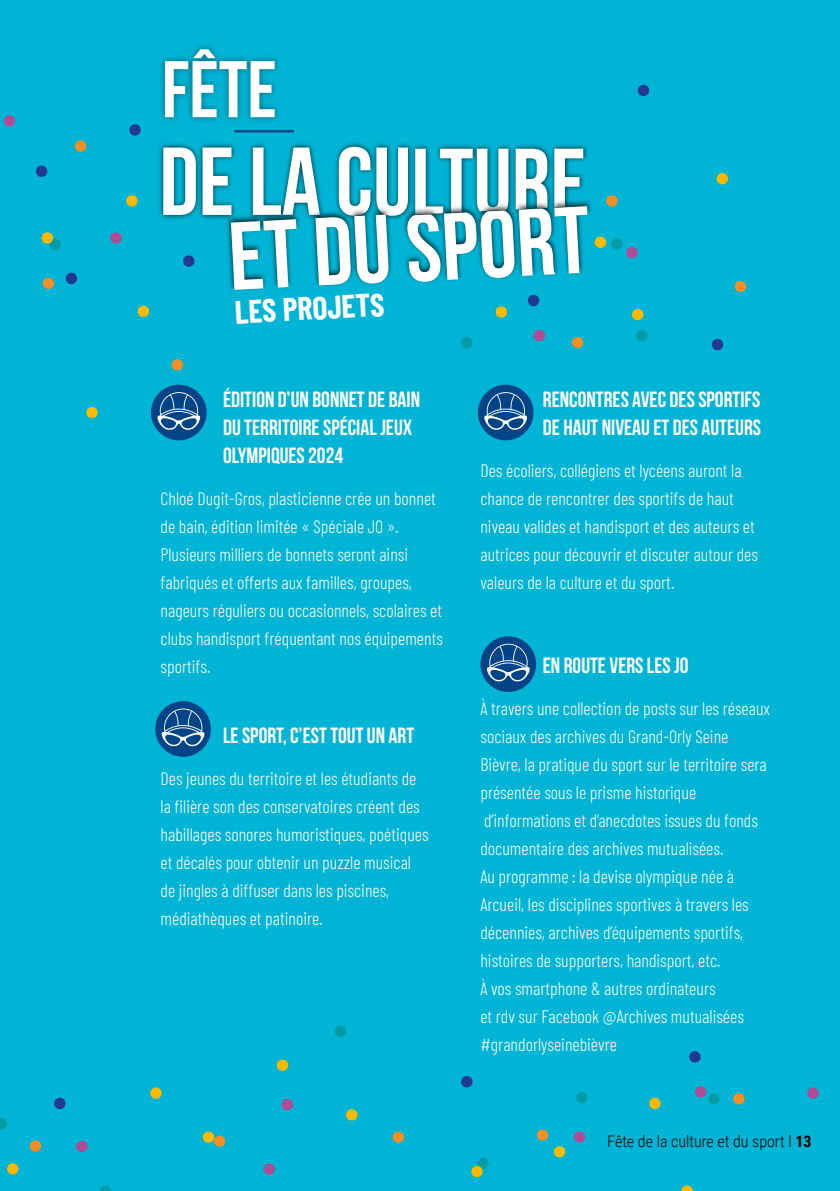
<style>
.page{position:relative;width:840px;height:1191px;background:#fff}
.page>*{position:absolute;margin:0;border:0;box-sizing:border-box;transform-origin:0 0}
.t1{font:700 80px "Bebas Neue";color:#fff}
.t2{font:700 31.8px "Barlow Condensed";color:#fff}
.t3{font:700 22px/28px "Bebas Neue";color:#fff}
.t4{font:300 18px/28px "Barlow Condensed";color:#fff}
.t5{font:300 16px "Roboto Condensed";color:#000}
.s1{font-weight:700}
</style>
<div class="page">
<div style="left:0;top:0;width:839px;height:1191px;background:#00b4d5"></div>
<svg style="left:0;top:1118px;width:7px;height:11px"></svg>
<div style="left:708px;top:1093px;width:11px;height:11px;background:#009ba4;border-radius:50%"></div>
<div style="left:30px;top:1140px;width:11px;height:11px;background:#f38f25;border-radius:50%"></div>
<div style="left:536px;top:1129px;width:12px;height:11px;background:#f38f25;border-radius:50%"></div>
<div style="left:7px;top:1163px;width:11px;height:11px;background:#fbba00;border-radius:50%"></div>
<div style="left:553px;top:1146px;width:12px;height:11px;background:#fbba00;border-radius:50%"></div>
<div style="left:76px;top:1140px;width:11px;height:12px;background:#b14b96;border-radius:50%"></div>
<div style="left:573px;top:1131px;width:12px;height:11px;background:#b14b96;border-radius:50%"></div>
<svg style="left:100px;top:1185px;width:11px;height:6px"></svg>
<svg style="left:202px;top:1131px;width:24px;height:16px"></svg>
<div style="left:263px;top:1163px;width:12px;height:11px;background:#b14b96;border-radius:50%"></div>
<div style="left:392px;top:1131px;width:12px;height:11px;background:#f38f25;border-radius:50%"></div>
<div style="left:477px;top:1157px;width:11px;height:12px;background:#009ba4;border-radius:50%"></div>
<div style="left:471px;top:1165px;width:11px;height:12px;background:#fbba00;border-radius:50%"></div>
<svg style="left:681px;top:1185px;width:11px;height:6px"></svg>
<svg style="left:806px;top:1087px;width:12px;height:11px"></svg>
<div style="left:151px;top:385px;width:55px;height:55px;background:#048;border-radius:50%"></div>
<svg style="left:156px;top:392px;width:45px;height:39px"></svg>
<div style="left:155px;top:701px;width:56px;height:56px;background:#048;border-radius:50%"></div>
<svg style="left:161px;top:708px;width:44px;height:39px"></svg>
<div style="left:477px;top:385px;width:56px;height:55px;background:#048;border-radius:50%"></div>
<svg style="left:483px;top:392px;width:44px;height:39px"></svg>
<div style="left:480px;top:636px;width:56px;height:56px;background:#048;border-radius:50%"></div>
<svg style="left:486px;top:643px;width:44px;height:40px"></svg>
<svg style="left:636px;top:330px;width:12px;height:12px"></svg>
<svg style="left:334px;top:1025px;width:12px;height:12px"></svg>
<svg style="left:461px;top:337px;width:12px;height:12px"></svg>
<svg style="left:576px;top:1092px;width:11px;height:12px"></svg>
<svg style="left:3px;top:115px;width:12px;height:12px"></svg>
<svg style="left:533px;top:330px;width:12px;height:12px"></svg>
<svg style="left:695px;top:1086px;width:11px;height:12px"></svg>
<svg style="left:171px;top:359px;width:12px;height:12px"></svg>
<svg style="left:606px;top:195px;width:12px;height:12px"></svg>
<svg style="left:74px;top:140px;width:13px;height:12px"></svg>
<svg style="left:571px;top:336px;width:12px;height:13px"></svg>
<svg style="left:733px;top:1093px;width:11px;height:12px"></svg>
<svg style="left:42px;top:277px;width:12px;height:12px"></svg>
<svg style="left:734px;top:280px;width:12px;height:13px"></svg>
<svg style="left:637px;top:84px;width:12px;height:13px"></svg>
<svg style="left:36px;top:165px;width:12px;height:12px"></svg>
<svg style="left:711px;top:338px;width:12px;height:13px"></svg>
<svg style="left:461px;top:1076px;width:12px;height:12px"></svg>
<svg style="left:54px;top:1097px;width:12px;height:12px"></svg>
<svg style="left:129px;top:124px;width:12px;height:12px"></svg>
<svg style="left:41px;top:232px;width:20px;height:19px"></svg>
<svg style="left:346px;top:1109px;width:12px;height:12px"></svg>
<svg style="left:649px;top:1097px;width:12px;height:12px"></svg>
<svg style="left:86px;top:406px;width:12px;height:13px"></svg>
<svg style="left:716px;top:173px;width:12px;height:12px"></svg>
<svg style="left:276px;top:1059px;width:13px;height:12px"></svg>
<svg style="left:126px;top:195px;width:12px;height:12px"></svg>
<svg style="left:632px;top:308px;width:12px;height:13px"></svg>
<svg style="left:150px;top:1087px;width:12px;height:12px"></svg>
<svg style="left:137px;top:305px;width:12px;height:12px"></svg>
<svg style="left:110px;top:232px;width:12px;height:12px"></svg>
<svg style="left:594px;top:236px;width:44px;height:23px"></svg>
<svg style="left:281px;top:1098px;width:12px;height:13px"></svg>
<svg style="left:65px;top:272px;width:13px;height:12px"></svg>
<svg style="left:689px;top:1051px;width:12px;height:12px"></svg>
<div style="left:158px;top:141px;width:430px;height:80px;background:#000;opacity:.75"></div>
<svg style="left:163px;top:147px;width:424px;height:171px"></svg>
<div style="left:157px;top:42px;width:125px;height:82px;background:#000;opacity:.45"></div>
<hr style="left:234px;top:130px;width:60px;height:2px;background:#048">
<h1 class="t1" style="left:162px;top:46px;width:116px">FÊTE</h1>
<h2 class="t2" style="left:233px;top:290px;width:151px;rotate:-3deg">LES PROJETS</h2>
<p class="t3" style="left:223px;top:385px;width:198px">ÉDITION D’UN BONNET DE BAIN<br>DU TERRITOIRE SPÉCIAL JEUX<br>OLYMPIQUES 2024</p>
<p class="t4" style="left:160px;top:483px;width:284px">Chloé Dugit-Gros, plasticienne crée un bonnet de bain, édition limitée « Spéciale JO ».<br>Plusieurs milliers de bonnets seront ainsi fabriqués et offerts aux familles, groupes, nageurs réguliers ou occasionnels, scolaires et clubs handisport fréquentant nos équipements sportifs.</p>
<p class="t3" style="left:223px;top:721px;width:192px">LE SPORT, C’EST TOUT UN ART</p>
<p class="t4" style="left:160px;top:763px;width:269px">Des jeunes du territoire et les étudiants de la filière son des conservatoires créent des habillages sonores humoristiques, poétiques et décalés pour obtenir un puzzle musical de jingles à diffuser dans les piscines, médiathèques et patinoire.</p>
<p class="t3" style="left:542px;top:385px;width:219px">RENCONTRES AVEC DES SPORTIFS<br>DE HAUT NIVEAU ET DES AUTEURS</p>
<p class="t4" style="left:480px;top:455px;width:279px">Des écoliers, collégiens et lycéens auront la chance de rencontrer des sportifs de haut niveau valides et handisport et des auteurs et autrices pour découvrir et discuter autour des valeurs de la culture et du sport.</p>
<p class="t3" style="left:542px;top:651px;width:147px">EN ROUTE VERS LES JO</p>
<p class="t4" style="left:480px;top:693px;width:291px">À travers une collection de posts sur les réseaux sociaux des archives du Grand-Orly Seine Bièvre, la pratique du sport sur le territoire sera présentée sous le prisme historique d’informations et d’anecdotes issues du fonds documentaire des archives mutualisées.<br>Au programme : la devise olympique née à Arcueil, les disciplines sportives à travers les décennies, archives d’équipements sportifs, histoires de supporters, handisport, etc.<br>À vos smartphone &amp; autres ordinateurs<br>et rdv sur Facebook @Archives mutualisées #grandorlyseinebièvre</p>
<p class="t5" style="left:607px;top:1130px;width:206px">Fête de la culture et du sport l <span class="s1">13</span></p>
</div>
